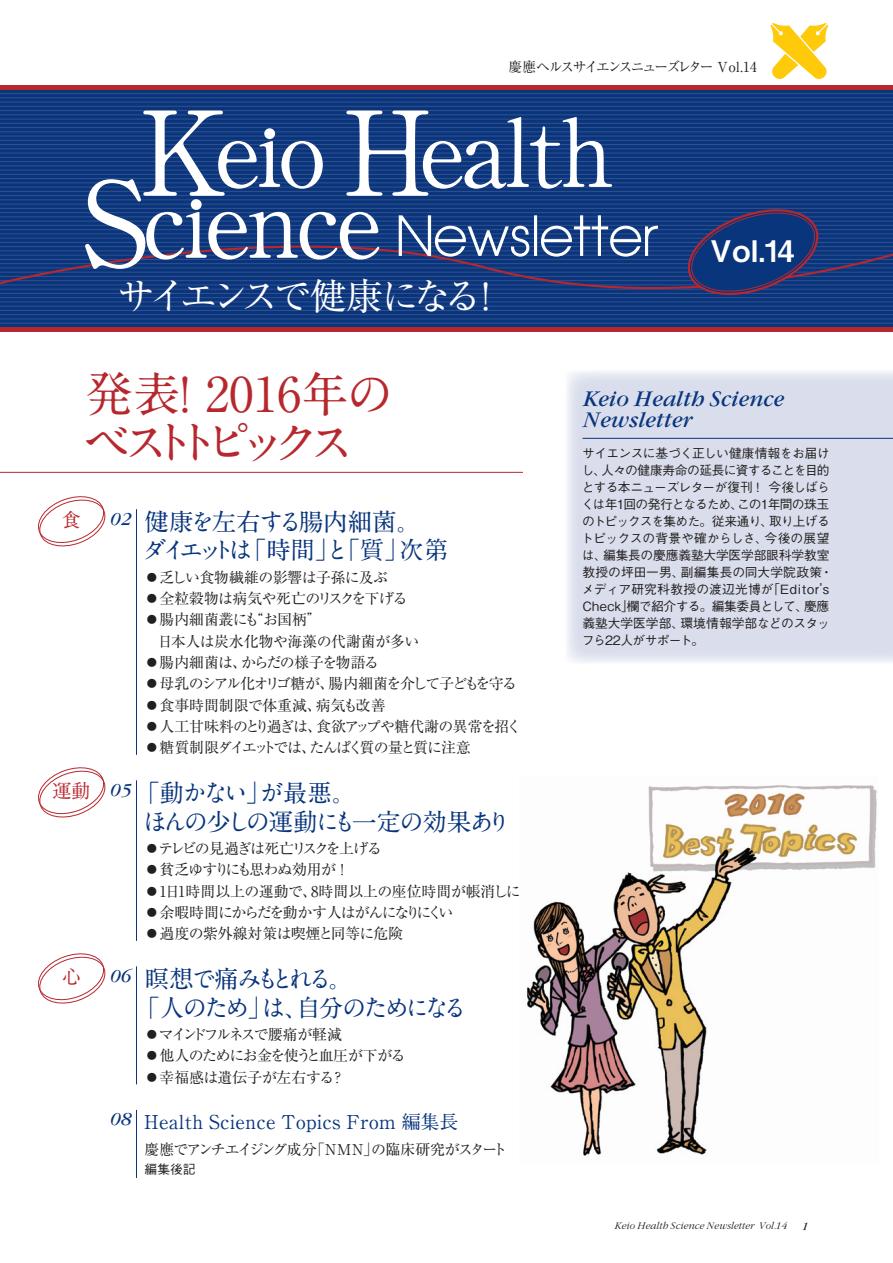
<style>
.page{position:relative;width:893px;height:1263px;background:#fff}
.page>*{position:absolute;margin:0;border:0;box-sizing:border-box;transform-origin:0 0}
.t1{font:700 47.85px/47.8px "A1 Mincho Std";letter-spacing:-.18em;color:#b7282e}
.t2{font:37.2px "Ryumin Pro";letter-spacing:-.145em;color:#fff}
.t3{font:29.7px "Midashi Go Pro MB31";color:#fff}
.t4{font:700 24.45px/28.7px "A1 Mincho Std";letter-spacing:-.125em;color:#08357c}
.t5{font:700 24.45px/28.7px "A1 Mincho Std";letter-spacing:-.075em;color:#08357c}
.t6{font:italic 23.4px/21.3px "Garamond";letter-spacing:.01em;color:#08357c}
.t7{font:700 19.2px "A1 Mincho Std";letter-spacing:.015em;color:#08357c}
.t8{font:italic 19.2px "Garamond";letter-spacing:.015em;color:#08357c}
.t9{font:700 19.2px "A1 Mincho Std";color:#b7282e}
.t10{font:14.85px/21.3px "Ryumin Pro";letter-spacing:-.045em;color:#231f20}
.t11{font:13.8px "Ryumin Pro";letter-spacing:-.14em;color:#231f20}
.t12{font:500 12.75px/17px "Gothic BBB Pro";letter-spacing:-.03em;color:#231f20}
.t13{font:500 12.75px "Gothic BBB Pr 6 N";color:#231f20}
.t14{font:italic 11.7px "Garamond";color:#231f20}
.t15{font:italic 300 10.65px "Garamond";letter-spacing:.005em;color:#231f20}
</style>
<div class="page">
<svg style="left:0;top:89px;width:893px;height:238px;background:#0f367b"></svg>
<hr style="left:0;top:93px;width:893px;height:1px;background:#35508e">
<hr style="left:0;top:97px;width:893px;height:1px;background:#35508e">
<hr style="left:0;top:102px;width:893px;height:1px;background:#35508e">
<hr style="left:0;top:106px;width:893px;height:1px;background:#35508e">
<hr style="left:0;top:110px;width:893px;height:1px;background:#35508e">
<hr style="left:0;top:114px;width:893px;height:1px;background:#35508e">
<hr style="left:0;top:119px;width:893px;height:1px;background:#35508e">
<hr style="left:0;top:123px;width:893px;height:1px;background:#35508e">
<hr style="left:0;top:127px;width:893px;height:1px;background:#35508e">
<hr style="left:0;top:131px;width:893px;height:1px;background:#35508e">
<hr style="left:0;top:136px;width:893px;height:1px;background:#35508e">
<hr style="left:0;top:140px;width:893px;height:1px;background:#35508e">
<hr style="left:0;top:144px;width:893px;height:1px;background:#35508e">
<hr style="left:0;top:149px;width:893px;height:1px;background:#35508e">
<hr style="left:0;top:153px;width:893px;height:1px;background:#35508e">
<hr style="left:0;top:157px;width:893px;height:1px;background:#35508e">
<hr style="left:0;top:161px;width:893px;height:1px;background:#35508e">
<hr style="left:0;top:166px;width:893px;height:1px;background:#35508e">
<hr style="left:0;top:170px;width:893px;height:1px;background:#35508e">
<hr style="left:0;top:174px;width:893px;height:1px;background:#35508e">
<hr style="left:0;top:178px;width:893px;height:1px;background:#35508e">
<hr style="left:0;top:183px;width:893px;height:1px;background:#35508e">
<hr style="left:0;top:187px;width:893px;height:1px;background:#35508e">
<hr style="left:0;top:191px;width:893px;height:1px;background:#35508e">
<hr style="left:0;top:195px;width:893px;height:1px;background:#35508e">
<hr style="left:0;top:200px;width:893px;height:1px;background:#35508e">
<hr style="left:0;top:204px;width:893px;height:1px;background:#35508e">
<hr style="left:0;top:208px;width:893px;height:1px;background:#35508e">
<svg style="left:0;top:211px;width:893px;height:114px;background:#143a7e"></svg>
<hr style="left:0;top:85px;width:893px;height:4px;background:#b7282e">
<div style="left:0;top:327px;width:893px;height:5px;background:#b7282e"></div>
<svg style="left:770px;top:23px;width:58px;height:56px"></svg>
<div style="left:566px;top:370px;width:327px;height:293px;background:#dadeec"></div>
<svg style="left:85px;top:111px;width:574px;height:158px"></svg>
<svg style="left:683px;top:204px;width:140px;height:96px;background:#1a3676"></svg>
<hr style="left:583px;top:438px;width:310px;height:1px;background:#08357c">
<hr style="left:136px;top:509px;width:1px;height:246px;background:#08357c">
<hr style="left:136px;top:780px;width:1px;height:161px;background:#08357c">
<hr style="left:136px;top:966px;width:1px;height:118px;background:#08357c">
<hr style="left:136px;top:1110px;width:1px;height:68px;background:#08357c">
<svg style="left:38px;top:496px;width:68px;height:51px"></svg>
<svg style="left:38px;top:767px;width:68px;height:51px"></svg>
<svg style="left:38px;top:953px;width:68px;height:51px"></svg>
<hr style="left:0;top:472px;width:523px;height:1px;background:#b7282e">
<img style="left:527px;top:785px;width:350px;height:371px">
<p class="t11" style="left:509px;top:56px;width:250px">慶應ヘルスサイエンスニューズレター Vol.14</p>
<h2 class="t2" style="left:85px;top:266px;width:421px">　サイエンスで健康になる！</h2>
<h1 class="t1" style="left:83px;top:364px;width:313px">発表！2016年のベストトピックス</h1>
<p class="t9" style="left:62px;top:504px;width:21px">食</p>
<p class="t9" style="left:52px;top:775px;width:40px">運動</p>
<p class="t9" style="left:62px;top:962px;width:21px">心</p>
<p class="t8" style="left:110px;top:509px;width:23px">02</p>
<p class="t8" style="left:110px;top:780px;width:24px">05</p>
<p class="t8" style="left:110px;top:966px;width:23px">06</p>
<p class="t8" style="left:110px;top:1109px;width:23px">08</p>
<h3 class="t4" style="left:142px;top:504px;width:308px">健康を左右する腸内細菌。ダイエットは「時間」と「質」次第</h3>
<p class="t10" style="left:145px;top:566px;width:378px">◦乏しい食物繊維の影響は子孫に及ぶ<br>◦全粒穀物は病気や死亡のリスクを下げる<br>◦腸内細菌叢にも“お国柄”<br>　日本人は炭水化物や海藻の代謝菌が多い<br>◦腸内細菌は、からだの様子を物語る<br>◦母乳のシアル化オリゴ糖が、腸内細菌を介して子どもを守る◦食事時間制限で体重減、病気も改善<br>◦人工甘味料のとり過ぎは、食欲アップや糖代謝の異常を招く◦糖質制限ダイエットでは、たんぱく質の量と質に注意</p>
<h3 class="t5" style="left:143px;top:775px;width:370px;text-indent:-8px">「動かない」が最悪。<br>ほんの少しの運動にも一定の効果あり</h3>
<p class="t10" style="left:145px;top:837px;width:378px">◦テレビの見過ぎは死亡リスクを上げる<br>◦貧乏ゆすりにも思わぬ効用が ！<br>◦1日1時間以上の運動で、8時間以上の座位時間が帳消しに◦余暇時間にからだを動かす人はがんになりにくい<br>◦過度の紫外線対策は喫煙と同等に危険</p>
<h3 class="t4" style="left:135px;top:961px;width:333px;text-indent:9px">瞑想で痛みもとれる。<br>「人のため」は、自分のためになる</h3>
<p class="t10" style="left:145px;top:1023px;width:262px">◦マインドフルネスで腰痛が軽減<br>◦他人のためにお金を使うと血圧が下がる◦幸福感は遺伝子が左右する？</p>
<p class="t7" style="left:144px;top:1106px;width:316px">Health Science Topics From 編集長</p>
<p class="t10" style="left:145px;top:1138px;width:364px">慶應でアンチエイジング成分「NMN」の臨床研究がスタート</p>
<p class="t13" style="left:145px;top:1159px;width:53px">編集後記</p>
<h3 class="t3" style="left:711px;top:227px;width:85px">Vol.14</h3>
<h3 class="t6" style="left:583px;top:388px;width:203px">Keio Health Science<br>Newsletter</h3>
<p class="t12" style="left:581px;top:443px;width:253px">サイエンスに基づく正しい健康情報をお届けし、人々の健康寿命の延長に資することを目的とする本ニューズレターが復刊！ 今後しばらくは年1回の発行となるため、この1年間の珠玉のトピックスを集めた。従来通り、取り上げるトピックスの背景や確からしさ、今後の展望は、編集長の慶應義塾大学医学部眼科学教室教授の坪田一男、副編集長の同大学院政策・メディア研究科教授の渡辺光博が「Editor’s<br>Check」欄で紹介する。編集委員として、慶應義塾大学医学部、環境情報学部などのスタッフら22人がサポート。</p>
<p class="t15" style="left:614px;top:1220px;width:174px">Keio Health Science Newsletter Vol.14</p>
<p class="t14" style="left:802px;top:1220px;width:8px">1</p>
</div>
